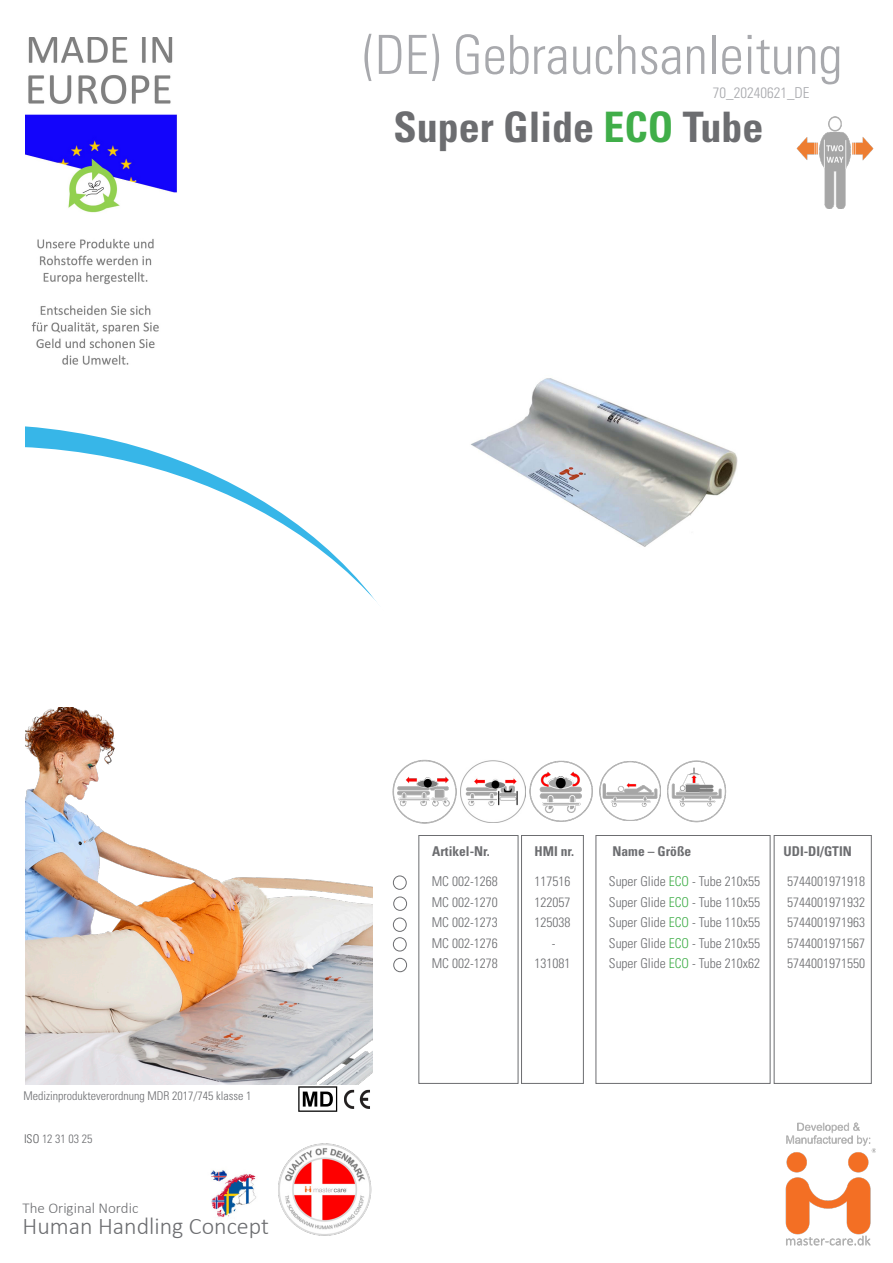
<style>
.page{position:relative;width:893px;height:1263px;background:#fff}
.page>*{position:absolute;margin:0;border:0;box-sizing:border-box;transform-origin:0 0}
.t1{font:300 condensed 54px "Univers LT Std";color:#a8a9ad}
.t2{font:700 condensed 42px "Univers LT Std";color:#6c6d70}
.Varenummer_under_billede{font:300 24px "Calibri";color:#6c6d70}
.Varenummer_under_billede-2{font:300 15px "Calibri";color:#6c6d70}
.t3{font:300 condensed 15px "Univers LT Std";color:#a8a9ad}
.Box{font:300 condensed 13.5px "Univers LT Std";color:#6c6d70}
.Box-2{font:700 condensed 13.5px "Univers LT Std";color:#6c6d70}
.t4{font:300 condensed 12px "Univers LT Std";color:#6c6d70}
.s1{color:#40ae49}
.s2{color:#57585a}
</style>
<div class="page">
<svg style="left:25px;top:426px;width:110px;height:20px;fill:#37b6e8"></svg>
<svg style="left:25px;top:446px;width:435px;height:666px"></svg>
<img style="left:25px;top:707px;width:347px;height:377px">
<img style="left:796px;top:116px;width:77px;height:92px">
<img style="left:338px;top:1082px;width:41px;height:26px">
<img style="left:210px;top:1170px;width:46px;height:48px">
<img style="left:785px;top:1122px;width:91px;height:124px">
<svg style="left:298px;top:1086px;width:39px;height:26px"></svg>
<img style="left:278px;top:1143px;width:94px;height:93px">
<div style="left:521px;top:835px;width:63px;height:248px;border:1px solid #6c6d70"></div>
<div style="left:774px;top:835px;width:97px;height:248px;border:1px solid #6c6d70"></div>
<div style="left:393px;top:875px;width:14px;height:15px;border:1px solid #6c6d70;border-radius:50%"></div>
<img style="left:529px;top:760px;width:64px;height:62px">
<img style="left:599px;top:761px;width:61px;height:59px">
<img style="left:667px;top:760px;width:60px;height:63px">
<img style="left:393px;top:759px;width:64px;height:64px">
<div style="left:393px;top:897px;width:14px;height:14px;border:1px solid #6c6d70;border-radius:50%"></div>
<div style="left:393px;top:918px;width:14px;height:14px;border:1px solid #6c6d70;border-radius:50%"></div>
<div style="left:393px;top:937px;width:14px;height:14px;border:1px solid #6c6d70;border-radius:50%"></div>
<img style="left:471px;top:378px;width:267px;height:169px">
<img style="left:461px;top:760px;width:64px;height:63px">
<div style="left:393px;top:958px;width:14px;height:14px;border:1px solid #6c6d70;border-radius:50%"></div>
<img style="left:25px;top:37px;width:152px;height:328px">
<h1 class="t1" style="left:363px;top:22px;width:481px">(DE) Gebrauchsanleitung</h1>
<p class="t3" style="left:713px;top:83px;width:98px">70_20240621_DE</p>
<p class="t2" style="left:393px;top:101px;width:372px">Super Glide <span class="s1">ECO</span> Tube</p>
<p class="t4" style="left:24px;top:1089px;width:229px">Medizinprodukteverordnung MDR 2017/745 klasse 1</p>
<p class="t4" style="left:24px;top:1132px;width:70px"><span class="s2">ISO</span> 12 31 03 25</p>
<p class="Varenummer_under_billede-2" style="left:22px;top:1198px;width:117px">The Original Nordic</p>
<p class="Varenummer_under_billede" style="left:22px;top:1211px;width:248px">Human Handling Concept</p>
<p class="Box-2" style="left:432px;top:843px;width:59px">Artikel-Nr.</p>
<p class="Box-2" style="left:535px;top:843px;width:41px">HMI nr.</p>
<p class="Box-2" style="left:613px;top:843px;width:80px">Name – Größe</p>
<p class="Box" style="left:432px;top:873px;width:67px">MC 002-1268</p>
<p class="Box" style="left:432px;top:894px;width:67px">MC 002-1270</p>
<p class="Box" style="left:432px;top:914px;width:67px">MC 002-1273</p>
<p class="Box" style="left:432px;top:935px;width:67px">MC 002-1276</p>
<p class="Box" style="left:432px;top:955px;width:67px">MC 002-1278</p>
<p class="Box" style="left:534px;top:873px;width:37px">117516</p>
<p class="Box" style="left:534px;top:894px;width:37px">122057</p>
<p class="Box" style="left:534px;top:914px;width:37px">125038</p>
<p class="Box" style="left:552px;top:935px;width:5px">-</p>
<p class="Box" style="left:534px;top:955px;width:37px">131081</p>
<p class="Box" style="left:609px;top:873px;width:153px">Super Glide <span class="s1">ECO</span> - Tube 210x55</p>
<p class="Box" style="left:609px;top:894px;width:153px">Super Glide <span class="s1">ECO</span> - Tube 110x55</p>
<p class="Box" style="left:609px;top:914px;width:153px">Super Glide <span class="s1">ECO</span> - Tube 110x55</p>
<p class="Box" style="left:609px;top:935px;width:153px">Super Glide <span class="s1">ECO</span> - Tube 210x55</p>
<p class="Box" style="left:609px;top:955px;width:153px">Super Glide <span class="s1">ECO</span> - Tube 210x62</p>
<p class="Box-2" style="left:783px;top:843px;width:70px">UDI-DI/GTIN</p>
<p class="Box" style="left:787px;top:873px;width:79px">5744001971918</p>
<p class="Box" style="left:787px;top:894px;width:79px">5744001971932</p>
<p class="Box" style="left:787px;top:914px;width:79px">5744001971963</p>
<p class="Box" style="left:787px;top:935px;width:79px">5744001971567</p>
<p class="Box" style="left:787px;top:955px;width:79px">5744001971550</p>
</div>
